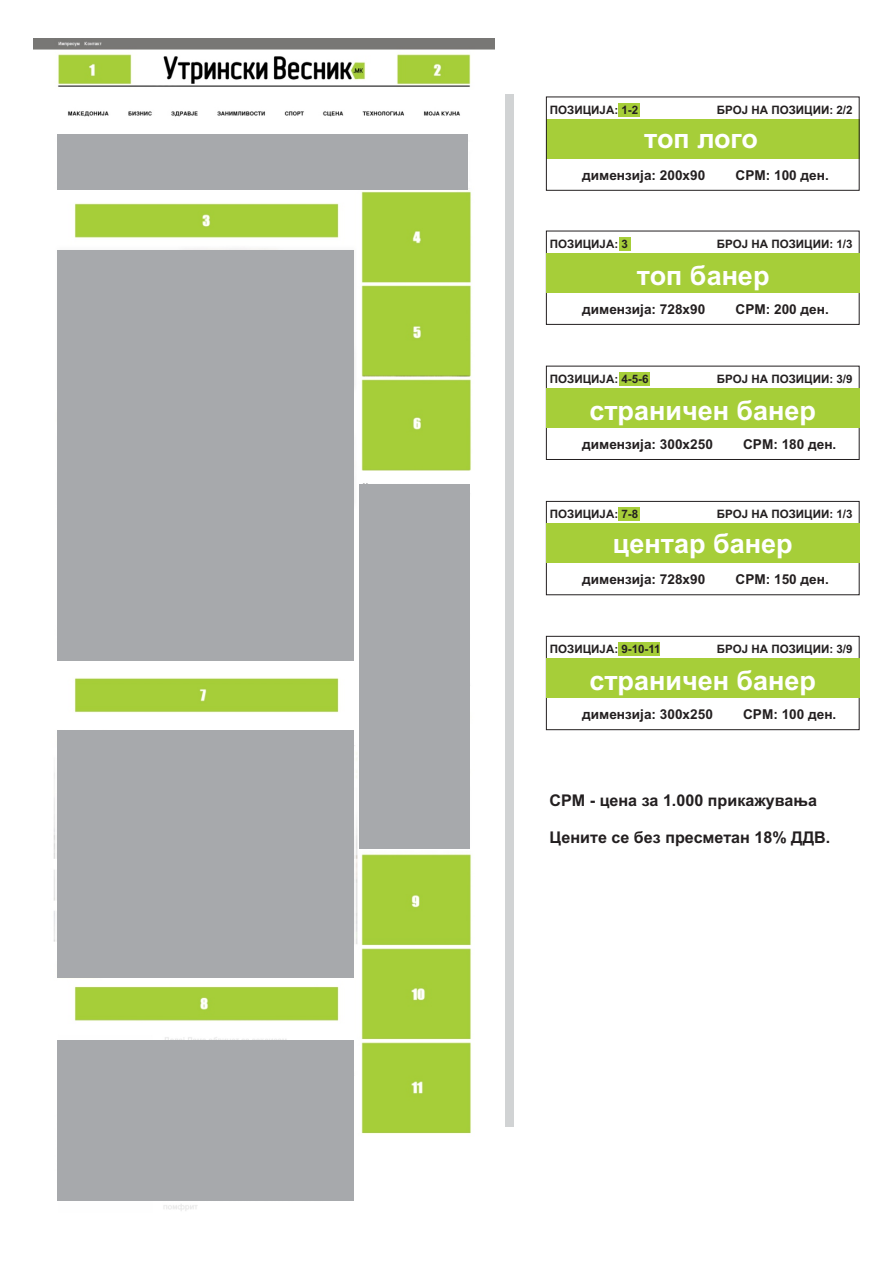
<style>
.page{position:relative;width:893px;height:1263px;background:#fff}
.page>*{position:absolute;margin:0;border:0;box-sizing:border-box;transform-origin:0 0}
.t1{font:700 27px "Arial";color:#fff}
.t2{font:700 16.2px "Arial";color:#231f20}
.t3{font:700 13.65px "Arial";color:#231f20}
.t4{font:700 11.55px "Arial";color:#231f20}
</style>
<div class="page">
<div style="left:619px;top:103px;width:21px;height:14px;background:#a6ce39"></div>
<div style="left:546px;top:231px;width:313px;height:94px;border:1px solid #231f20"></div>
<div style="left:619px;top:237px;width:12px;height:13px;background:#a6ce39"></div>
<img style="left:33px;top:38px;width:461px;height:1173px">
<div style="left:546px;top:119px;width:314px;height:39px;background:#a6ce39"></div>
<div style="left:546px;top:97px;width:313px;height:94px;border:1px solid #231f20"></div>
<div style="left:546px;top:253px;width:314px;height:39px;background:#a6ce39"></div>
<div style="left:546px;top:366px;width:313px;height:94px;border:1px solid #231f20"></div>
<div style="left:619px;top:372px;width:30px;height:13px;background:#a6ce39"></div>
<div style="left:546px;top:388px;width:314px;height:39px;background:#a6ce39"></div>
<div style="left:546px;top:501px;width:313px;height:94px;border:1px solid #231f20"></div>
<div style="left:619px;top:507px;width:21px;height:14px;background:#a6ce39"></div>
<div style="left:546px;top:523px;width:314px;height:39px;background:#a6ce39"></div>
<div style="left:546px;top:636px;width:313px;height:94px;border:1px solid #231f20"></div>
<div style="left:619px;top:642px;width:41px;height:14px;background:#a6ce39"></div>
<div style="left:546px;top:658px;width:314px;height:39px;background:#a6ce39"></div>
<div style="left:505px;top:94px;width:8px;height:1033px;background:#d1d3d4"></div>
<div style="left:57px;top:134px;width:411px;height:55px;background:#a7a9ac"></div>
<div style="left:57px;top:250px;width:297px;height:410px;background:#a7a9ac"></div>
<div style="left:359px;top:484px;width:111px;height:364px;background:#a7a9ac"></div>
<div style="left:57px;top:1040px;width:297px;height:160px;background:#a7a9ac"></div>
<div style="left:57px;top:730px;width:297px;height:248px;background:#a7a9ac"></div>
<p class="t4" style="left:550px;top:106px;width:90px">ПОЗИЦИЈА: 1-2</p>
<p class="t4" style="left:717px;top:106px;width:137px">БРОЈ НА ПОЗИЦИИ: 2/2</p>
<h1 class="t1" style="left:644px;top:129px;width:115px">топ лого</h1>
<p class="t3" style="left:582px;top:170px;width:125px">димензија: 200x90</p>
<p class="t3" style="left:736px;top:170px;width:95px">CPM: 100 ден.</p>
<p class="t4" style="left:550px;top:239px;width:80px">ПОЗИЦИЈА: 3</p>
<p class="t4" style="left:717px;top:239px;width:137px">БРОЈ НА ПОЗИЦИИ: 1/3</p>
<h1 class="t1" style="left:637px;top:265px;width:134px">топ банер</h1>
<p class="t3" style="left:582px;top:304px;width:125px">димензија: 728x90</p>
<p class="t3" style="left:736px;top:304px;width:95px">CPM: 200 ден.</p>
<p class="t4" style="left:550px;top:374px;width:100px">ПОЗИЦИЈА: 4-5-6</p>
<p class="t4" style="left:717px;top:374px;width:137px">БРОЈ НА ПОЗИЦИИ: 3/9</p>
<h1 class="t1" style="left:589px;top:400px;width:228px">страничен банер</h1>
<p class="t3" style="left:582px;top:439px;width:132px">димензија: 300x250</p>
<p class="t3" style="left:743px;top:439px;width:95px">CPM: 180 ден.</p>
<p class="t4" style="left:550px;top:510px;width:90px">ПОЗИЦИЈА: 7-8</p>
<p class="t4" style="left:717px;top:510px;width:137px">БРОЈ НА ПОЗИЦИИ: 1/3</p>
<h1 class="t1" style="left:613px;top:533px;width:181px">центар банер</h1>
<p class="t3" style="left:582px;top:574px;width:125px">димензија: 728x90</p>
<p class="t3" style="left:736px;top:574px;width:95px">CPM: 150 ден.</p>
<p class="t4" style="left:550px;top:645px;width:112px">ПОЗИЦИЈА: 9-10-11</p>
<p class="t4" style="left:717px;top:645px;width:137px">БРОЈ НА ПОЗИЦИИ: 3/9</p>
<h1 class="t1" style="left:589px;top:670px;width:228px">страничен банер</h1>
<p class="t3" style="left:582px;top:709px;width:132px">димензија: 300x250</p>
<p class="t3" style="left:743px;top:709px;width:95px">CPM: 100 ден.</p>
<h2 class="t2" style="left:549px;top:794px;width:269px">CPM - цена за 1.000 прикажувања</h2>
<h2 class="t2" style="left:549px;top:831px;width:282px">Цените се без пресметан 18% ДДВ.</h2>
</div>
